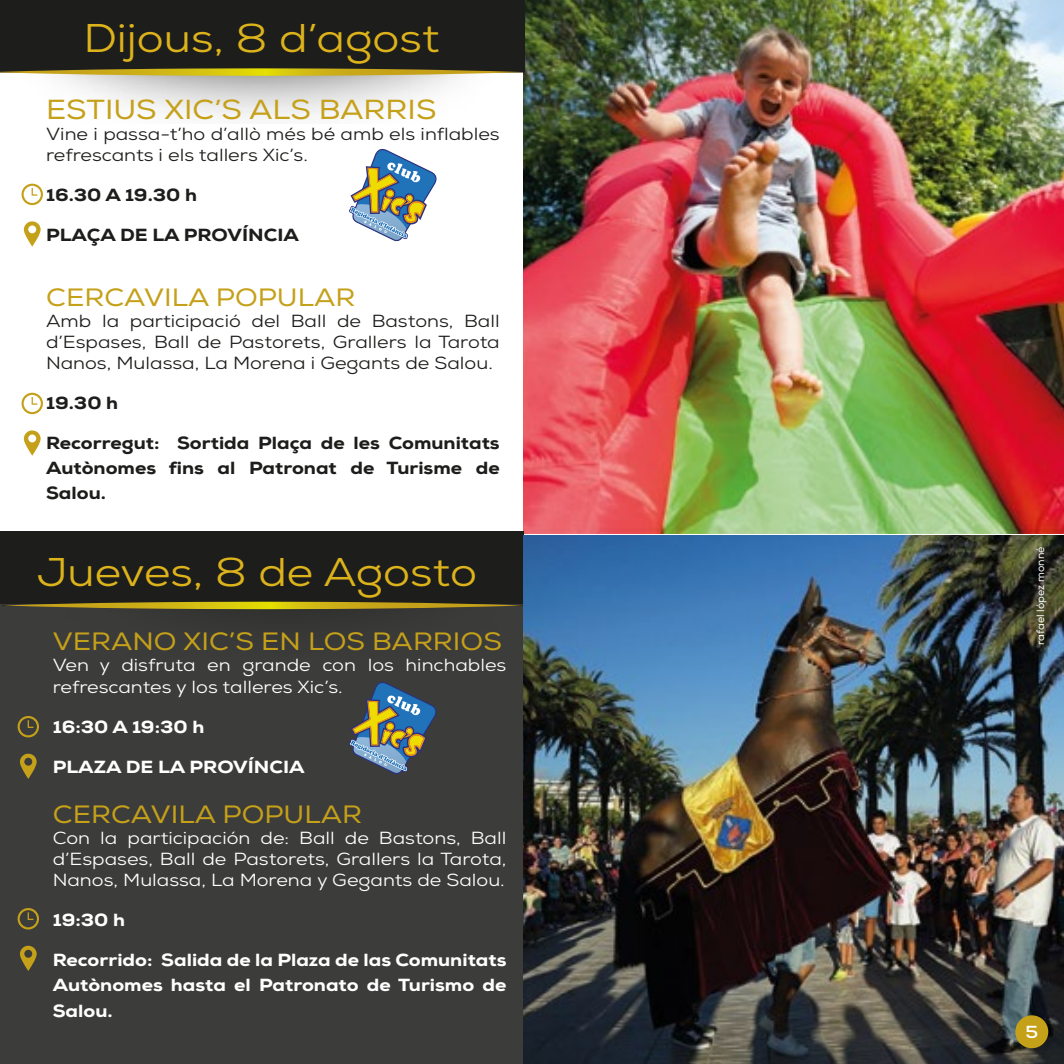
<style>
.page{position:relative;width:1064px;height:1064px;background:#fff}
.page>*{position:absolute;margin:0;border:0;box-sizing:border-box;transform-origin:0 0}
.t1{font:40px "Nexa";color:#ddb31c;scale:1.12 1}
.t2{font:27.5px "Nexa";color:#c5a019;scale:1.12 1}
.t3{font:25px "Nexa";color:#c5a019;scale:1.12 1}
.t4{font:17.5px/21px "Nexa";color:#1d1d1b;scale:1.12 1}
.t5{font:17.5px/21px "Nexa";color:#fff;scale:1.12 1}
.t6{font:800 17.5px/25px "Nexa";color:#fff;text-align:justify;scale:1.12 1}
.t7{font:800 17.5px/25px "Nexa";color:#1d1d1b;text-align:justify;scale:1.12 1}
.t8{font:700 17.5px "Nexa";color:#fff;scale:1.12 1}
.t9{font:10.75px "Nexa";color:#fff}
</style>
<div class="page">
<img style="left:523px;top:0;width:540px;height:533px">
<svg style="left:22px;top:183px;width:21px;height:22px"></svg>
<svg style="left:24px;top:221px;width:17px;height:25px"></svg>
<div style="left:0;top:0;width:525px;height:72px;background:#1d1d1b"></div>
<svg style="left:0;top:68px;width:523px;height:8px"></svg>
<svg style="left:22px;top:392px;width:21px;height:22px"></svg>
<svg style="left:24px;top:430px;width:17px;height:25px"></svg>
<div style="left:0;top:535px;width:523px;height:528px;background:#3c3c3b"></div>
<img style="left:207px;top:609px;width:139px;height:3px">
<div style="left:0;top:531px;width:523px;height:72px;background:#1d1d1b"></div>
<svg style="left:2px;top:601px;width:521px;height:8px"></svg>
<svg style="left:18px;top:716px;width:21px;height:21px"></svg>
<svg style="left:20px;top:753px;width:17px;height:25px"></svg>
<svg style="left:18px;top:908px;width:21px;height:21px"></svg>
<svg style="left:20px;top:945px;width:17px;height:25px"></svg>
<img style="left:523px;top:535px;width:540px;height:528px">
<div style="left:1014px;top:1014px;width:33px;height:33px;background:#c5a019;border-radius:50%"></div>
<svg style="left:349px;top:149px;width:88px;height:93px"></svg>
<svg style="left:349px;top:682px;width:88px;height:92px"></svg>
<h1 class="t1" style="left:83px;top:13px;width:319px">Dijous, 8 d’agost</h1>
<h2 class="t2" style="left:46px;top:93px;width:350px">ESTIUS XIC’S ALS BARRIS</h2>
<p class="t4" style="left:46px;top:123px;width:406px">Vine i passa-t’ho d’allò més bé amb els inflables refrescants i els tallers Xic’s.</p>
<p class="t7" style="left:46px;top:182px;width:136px">16.30 A 19.30 h</p>
<p class="t7" style="left:46px;top:222px;width:227px">PLAÇA DE LA PROVÍNCIA</p>
<h3 class="t3" style="left:46px;top:282px;width:277px">CERCAVILA POPULAR</h3>
<p class="t4" style="left:46px;top:310px;width:406px;text-align:justify">Amb la participació del Ball de Bastons, Ball d’Espases, Ball de Pastorets, Grallers la Tarota Nanos, Mulassa, La Morena i Gegants de Salou.</p>
<p class="t7" style="left:46px;top:390px;width:66px">19.30 h</p>
<p class="t7" style="left:46px;top:430px;width:406px">Recorregut: Sortida Plaça de les Comunitats Autònomes fins al Patronat de Turisme de Salou.</p>
<h1 class="t1" style="left:37px;top:546px;width:394px">Jueves, 8 de Agosto</h1>
<h3 class="t3" style="left:53px;top:626px;width:402px">VERANO XIC’S EN LOS BARRIOS</h3>
<p class="t5" style="left:53px;top:654px;width:406px">Ven y disfruta en grande con los hinchables refrescantes y los talleres Xic’s.</p>
<p class="t6" style="left:53px;top:713px;width:137px">16:30 A 19:30 h</p>
<p class="t6" style="left:53px;top:753px;width:226px">PLAZA DE LA PROVÍNCIA</p>
<h3 class="t3" style="left:53px;top:799px;width:277px">CERCAVILA POPULAR</h3>
<p class="t5" style="left:53px;top:827px;width:406px;text-align:justify">Con la participación de: Ball de Bastons, Ball d’Espases, Ball de Pastorets, Grallers la Tarota, Nanos, Mulassa, La Morena y Gegants de Salou.</p>
<p class="t6" style="left:53px;top:907px;width:66px">19:30 h</p>
<p class="t6" style="left:53px;top:947px;width:406px">Recorrido: Salida de la Plaza de las Comunitats Autònomes hasta el Patronato de Turismo de Salou.</p>
<p class="t9" style="left:1033px;top:645px;width:100px;rotate:-90deg">rafael lópez monné</p>
<p class="t8" style="left:1024px;top:1019px;width:13px">5</p>
</div>
